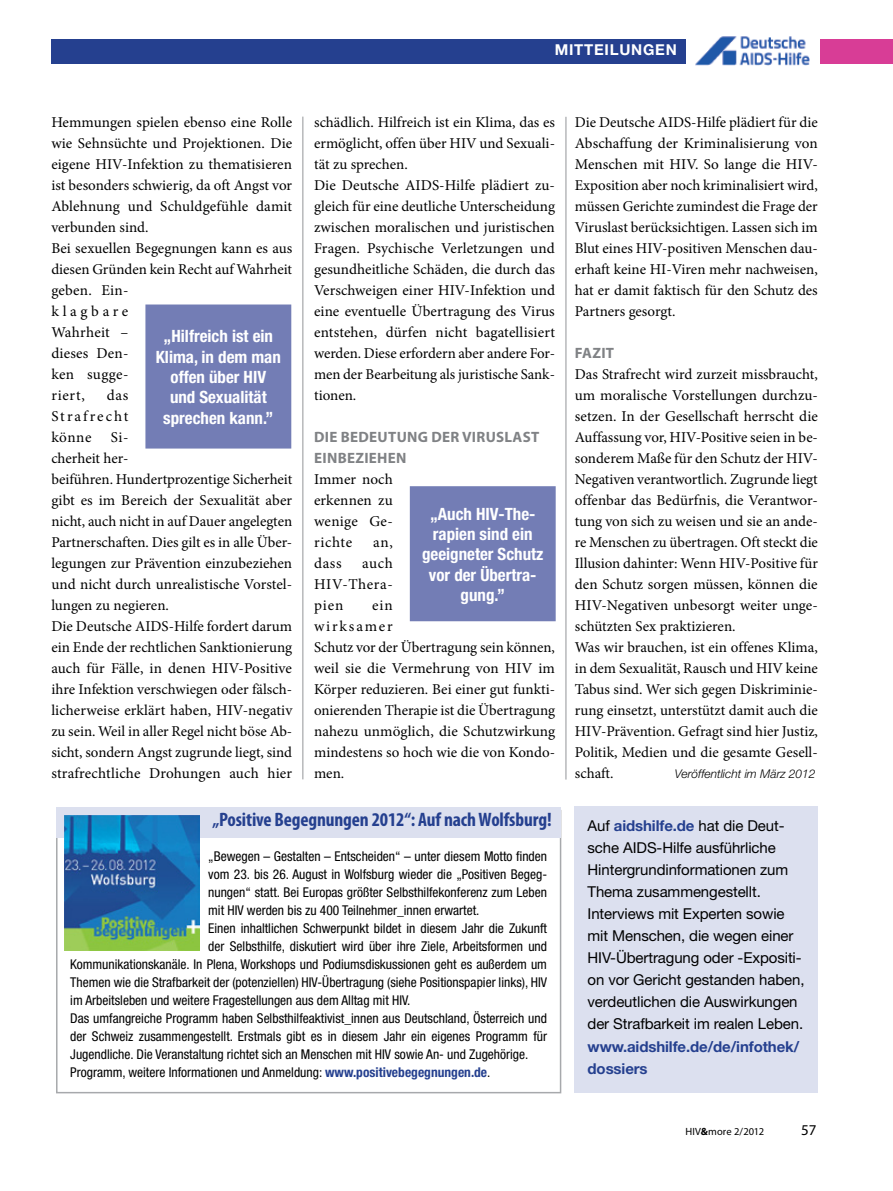
<style>
.page{position:relative;width:893px;height:1191px;background:#fff}
.page>*{position:absolute;margin:0;border:0;box-sizing:border-box;transform-origin:0 0}
.t1{font:700 condensed 19.5px "Myriad Pro";letter-spacing:-.005em;color:#25408f}
.t2{font:700 condensed 16.95px/20.4px "Helvetica Neue";color:#fff;text-align:center}
.t3{font:15px/21px "Minion Pro";color:#000}
.t4{font:15px/22px "Helvetica Neue";letter-spacing:-.005em;color:#000}
.t5{font:700 15px/21px "Myriad Pro";letter-spacing:.02em;color:#808285}
.t6{font:700 15px/22px "Helvetica Neue";letter-spacing:-.005em;color:#25408f}
.t7{font:700 15px "Helvetica Neue";color:#fff}
.t8{font:15px "Myriad Pro";color:#000}
.t9{font:condensed 13.5px "Helvetica Neue";color:#000}
.t10{font:italic 300 12px "Helvetica Neue";color:#000}
.t11{font:10.5px "Myriad Pro";letter-spacing:.01em;color:#000}
.s1{font-weight:700;color:#25408f}
.s2{font-weight:700}
</style>
<div class="page">
<div style="left:821px;top:39px;width:72px;height:25px;background:#d83d96"></div>
<div style="left:51px;top:39px;width:634px;height:25px;background:#25408f"></div>
<img style="left:695px;top:36px;width:115px;height:30px">
<div style="left:575px;top:806px;width:243px;height:287px;background:#dce0ef"></div>
<div style="left:146px;top:305px;width:145px;height:143px;background:#737db5"></div>
<div style="left:145px;top:304px;width:146px;height:144px;border:2px solid #737db5"></div>
<div style="left:411px;top:487px;width:144px;height:133px;background:#737db5"></div>
<div style="left:410px;top:486px;width:146px;height:135px;border:2px solid #737db5"></div>
<div style="left:56px;top:810px;width:505px;height:283px;border:2px solid #a7a9ac"></div>
<div style="left:56px;top:807px;width:505px;height:31px;background:#dce0ef"></div>
<img style="left:64px;top:815px;width:136px;height:135px">
<hr style="left:302px;top:117px;width:1px;height:662px;background:#939598">
<hr style="left:566px;top:117px;width:1px;height:662px;background:#939598">
<p class="t7" style="left:555px;top:40px;width:124px">Mitteilungen</p>
<p class="t3" style="left:51px;top:112px;width:242px">Hemmungen spielen ebenso eine Rolle wie Sehnsüchte und Projektionen. Die eigene HIV-Infektion zu thematisieren ist besonders schwierig, da oft Angst vor<br>Ablehnung und Schuldgefühle damit verbunden sind.<br>Bei sexuellen Begegnungen kann es aus diesen Gründen kein Recht auf Wahrheit geben. Ein-<br>klagbare<br>Wahrheit –<br>dieses Den-<br>ken sugge-<br>riert,</p>
<p class="t2" style="left:156px;top:326px;width:127px">„Hilfreich ist ein<br>Klima, in dem man offen über HIV und Sexualität sprechen kann.”</p>
<p class="t3" style="left:51px;top:385px;width:79px;text-align:justify;text-indent:55px">das Strafrecht könne</p>
<p class="t3" style="left:51px;top:427px;width:242px;text-indent:59px">Si-<br>cherheit her-<br>beiführen. Hundertprozentige Sicherheit gibt es im Bereich der Sexualität aber nicht, auch nicht in auf Dauer angelegten Partnerschaften. Dies gilt es in alle Über&shy;legungen zur Prävention einzubeziehen und nicht durch unrealistische Vorstel&shy;lungen zu negieren.<br>Die Deutsche AIDS-Hilfe fordert darum ein Ende der rechtlichen Sanktionierung auch für Fälle, in denen HIV-Positive ihre Infektion verschwiegen oder fälsch&shy;licherweise erklärt haben, HIV-negativ zu sein. Weil in aller Regel nicht böse Ab&shy;sicht, sondern Angst zugrunde liegt, sind strafrechtliche Drohungen auch hier</p>
<p class="t3" style="left:314px;top:112px;width:243px">schädlich. Hilfreich ist ein Klima, das es ermöglicht, offen über HIV und Sexuali&shy;tät zu sprechen.<br>Die Deutsche AIDS-Hilfe plädiert zu&shy;gleich für eine deutliche Unterscheidung zwischen moralischen und juristischen Fragen. Psychische Verletzungen und gesundheitliche Schäden, die durch das Verschweigen einer HIV-Infektion und eine eventuelle Übertragung des Virus entstehen, dürfen nicht bagatellisiert werden. Diese erfordern aber andere For&shy;men der Bearbeitung als juristische Sank&shy;tionen.</p>
<p class="t5" style="left:314px;top:426px;width:227px">DIE BEDEUTUNG DER VIRUSLAST<br>EINBEZIEHEN</p>
<p class="t3" style="left:314px;top:469px;width:80px;text-align:justify">Immer noch erkennen zu wenige Ge&shy;richte</p>
<p class="t2" style="left:422px;top:503px;width:123px">„Auch HIV-The&shy;rapien sind ein geeigneter Schutz vor der Übertra&shy;gung.”</p>
<p class="t3" style="left:373px;top:532px;width:21px">an,</p>
<p class="t3" style="left:314px;top:553px;width:80px;text-align:justify;text-indent:48px">auch HIV-Thera&shy;pien</p>
<p class="t3" style="left:314px;top:553px;width:29px">dass</p>
<p class="t3" style="left:314px;top:595px;width:243px;text-indent:58px">ein<br>wirksamer<br>Schutz vor der Übertragung sein können, weil sie die Vermehrung von HIV im<br>Körper reduzieren. Bei einer gut funkti&shy;onierenden Therapie ist die Übertragung nahezu unmöglich, die Schutzwirkung mindestens so hoch wie die von Kondo&shy;men.</p>
<p class="t3" style="left:575px;top:112px;width:245px;text-align:justify">Die Deutsche AIDS-Hilfe plädiert für die Abschaffung der Kriminalisierung von Menschen mit HIV. So lange die HIV-Exposition aber noch kriminalisiert wird, müssen Gerichte zumindest die Frage der Viruslast berücksichtigen. Lassen sich im Blut eines HIV-positiven Menschen dau&shy;erhaft keine HI-Viren mehr nachweisen, hat er damit faktisch für den Schutz des Partners gesorgt.</p>
<p class="t5" style="left:575px;top:342px;width:41px">FAZIT</p>
<p class="t3" style="left:575px;top:364px;width:245px">Das Strafrecht wird zurzeit missbraucht, um moralische Vorstellungen durchzu&shy;setzen. In der Gesellschaft herrscht die Auffassung vor, HIV-Positive seien in be&shy;sonderem Maße für den Schutz der HIV-Negativen verantwortlich. Zugrunde liegt offenbar das Bedürfnis, die Verantwor&shy;tung von sich zu weisen und sie an ande&shy;re Menschen zu übertragen. Oft steckt die Illusion dahinter: Wenn HIV-Positive für den Schutz sorgen müssen, können die HIV-Negativen unbesorgt weiter unge&shy;schützten Sex praktizieren.<br>Was wir brauchen, ist ein offenes Klima, in dem Sexualität, Rausch und HIV keine Tabus sind. Wer sich gegen Diskriminie&shy;rung einsetzt, unterstützt damit auch die HIV-Prävention. Gefragt sind hier Justiz, Politik, Medien und die gesamte Gesell&shy;schaft.</p>
<p class="t10" style="left:675px;top:766px;width:142px">Veröffentlicht im März 2012</p>
<h1 class="t1" style="left:213px;top:807px;width:341px">„Positive Begegnungen 2012“: Auf nach Wolfsburg!</h1>
<p class="t9" style="left:208px;top:848px;width:340px">„Bewegen – Gestalten – Entscheiden“ – unter diesem Motto finden</p>
<p class="t9" style="left:208px;top:866px;width:340px">vom 23. bis 26. August in Wolfsburg wieder die „Positiven Begeg-</p>
<p class="t9" style="left:208px;top:884px;width:340px">nungen“ statt. Bei Europas größter Selbsthilfekonferenz zum Leben</p>
<p class="t9" style="left:208px;top:902px;width:273px">mit HIV werden bis zu 400 Teilnehmer_innen erwartet.</p>
<p class="t9" style="left:208px;top:920px;width:340px">Einen inhaltlichen Schwerpunkt bildet in diesem Jahr die Zukunft</p>
<p class="t9" style="left:208px;top:938px;width:340px">der Selbsthilfe, diskutiert wird über ihre Ziele, Arbeitsformen und</p>
<p class="t9" style="left:70px;top:956px;width:478px">Kommunikationskanäle. In Plena, Workshops und Podiumsdiskussionen geht es außerdem um</p>
<p class="t9" style="left:70px;top:974px;width:478px">Themen wie die Strafbarkeit der (potenziellen) HIV-Übertragung (siehe Positionspapier links), HIV</p>
<p class="t9" style="left:70px;top:992px;width:342px">im Arbeitsleben und weitere Fragestellungen aus dem Alltag mit HIV.</p>
<p class="t9" style="left:70px;top:1010px;width:478px">Das umfangreiche Programm haben Selbsthilfeaktivist_innen aus Deutschland, Österreich und</p>
<p class="t9" style="left:70px;top:1028px;width:478px">der Schweiz zusammengestellt. Erstmals gibt es in diesem Jahr ein eigenes Programm für</p>
<p class="t9" style="left:70px;top:1046px;width:460px">Jugendliche. Die Veranstaltung richtet sich an Menschen mit HIV sowie An- und Zugehörige.</p>
<p class="t9" style="left:70px;top:1064px;width:422px">Programm, weitere Informationen und Anmeldung: <span class="s1">www.positivebegegnungen.de</span>.</p>
<p class="t4" style="left:588px;top:814px;width:218px">Auf <span class="s1">aidshilfe.de</span> hat die Deut&shy;sche AIDS-Hilfe ausführliche<br>Hintergrundinformationen zum<br>Thema zusammengestellt.<br>Interviews mit Experten sowie mit Menschen, die wegen einer<br>HIV-Übertragung oder -Expositi&shy;on vor Gericht gestanden haben, verdeutlichen die Auswirkungen der Strafbarkeit im realen Leben.</p>
<p class="t6" style="left:588px;top:1035px;width:213px">www.aidshilfe.de/de/infothek/ dossiers</p>
<p class="t11" style="left:685px;top:1125px;width:80px">HIV<span class="s2">&amp;</span>more 2/2012</p>
<p class="t8" style="left:801px;top:1121px;width:17px">57</p>
</div>
